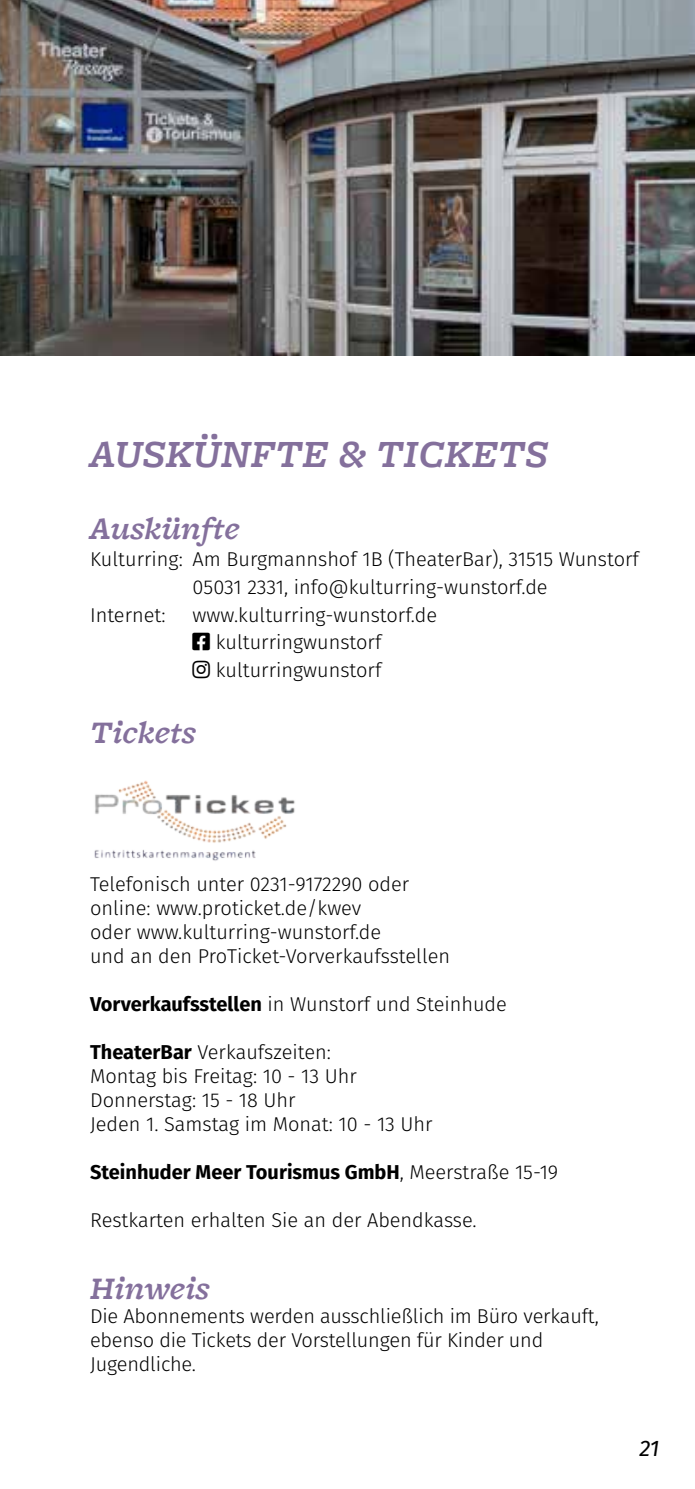
<style>
.page{position:relative;width:695px;height:1489px;background:#fff}
.page>*{position:absolute;margin:0;border:0;box-sizing:border-box;transform-origin:0 0}
.t1{font:italic 600 40px "Freight Micro Pro";color:#84709c}
.t2{font:italic 600 32.5px "Freight Micro Pro";color:#84709c}
.t3{font:italic 22.5px "Fira Sans";color:#000}
.t4{font:300 20px/24px "Fira Sans";color:#000}
.t5{font:700 20px "Fira Sans";color:#000}
.s1{font-weight:700}
.s2{font-weight:300}
</style>
<div class="page">
<img style="left:0;top:0;width:694px;height:356px">
<img style="left:94px;top:780px;width:201px;height:81px">
<h1 class="t1" style="left:90px;top:426px;width:459px">AUSKÜNFTE &amp; TICKETS</h1>
<h2 class="t2" style="left:90px;top:506px;width:151px">Auskünfte</h2>
<p class="t4" style="left:90px;top:547px;width:550px">Kulturring: Am Burgmannshof 1B (TheaterBar), 31515 Wunstorf</p>
<p class="t4" style="left:192px;top:575px;width:356px">05031 2331, info@kulturring-wunstorf.de</p>
<p class="t4" style="left:90px;top:602px;width:77px">Internet:</p>
<p class="t4" style="left:216px;top:600px;width:223px;line-height:27.5px;text-indent:-23px">www.kulturring-wunstorf.de kulturringwunstorf kulturringwunstorf</p>
<h2 class="t2" style="left:90px;top:709px;width:108px">Tickets</h2>
<p class="t4" style="left:90px;top:871px;width:361px">Telefonisch unter 0231-9172290 oder online: www.proticket.de/kwev<br>oder www.kulturring-wunstorf.de<br>und an den ProTicket-Vorverkaufsstellen</p>
<p class="t4" style="left:90px;top:991px;width:418px"><span class="s1">Vorverkaufsstellen</span> in Wunstorf und Steinhude</p>
<p class="t4" style="left:90px;top:1039px;width:344px"><span class="s1">TheaterBar</span> Verkaufszeiten:<br>Montag bis Freitag: 10 - 13 Uhr<br>Donnerstag: 15 - 18 Uhr<br>Jeden 1. Samstag im Monat: 10 - 13 Uhr</p>
<p class="t5" style="left:90px;top:1154px;width:469px">Steinhuder Meer Tourismus GmbH<span class="s2">, Meerstraße 15-19</span></p>
<p class="t4" style="left:90px;top:1207px;width:388px">Restkarten erhalten Sie an der Abendkasse.</p>
<h2 class="t2" style="left:90px;top:1265px;width:121px">Hinweis</h2>
<p class="t4" style="left:90px;top:1303px;width:510px">Die Abonnements werden ausschließlich im Büro verkauft, ebenso die Tickets der Vorstellungen für Kinder und<br>Jugendliche.</p>
<p class="t3" style="left:639px;top:1431px;width:22px">21</p>
</div>
